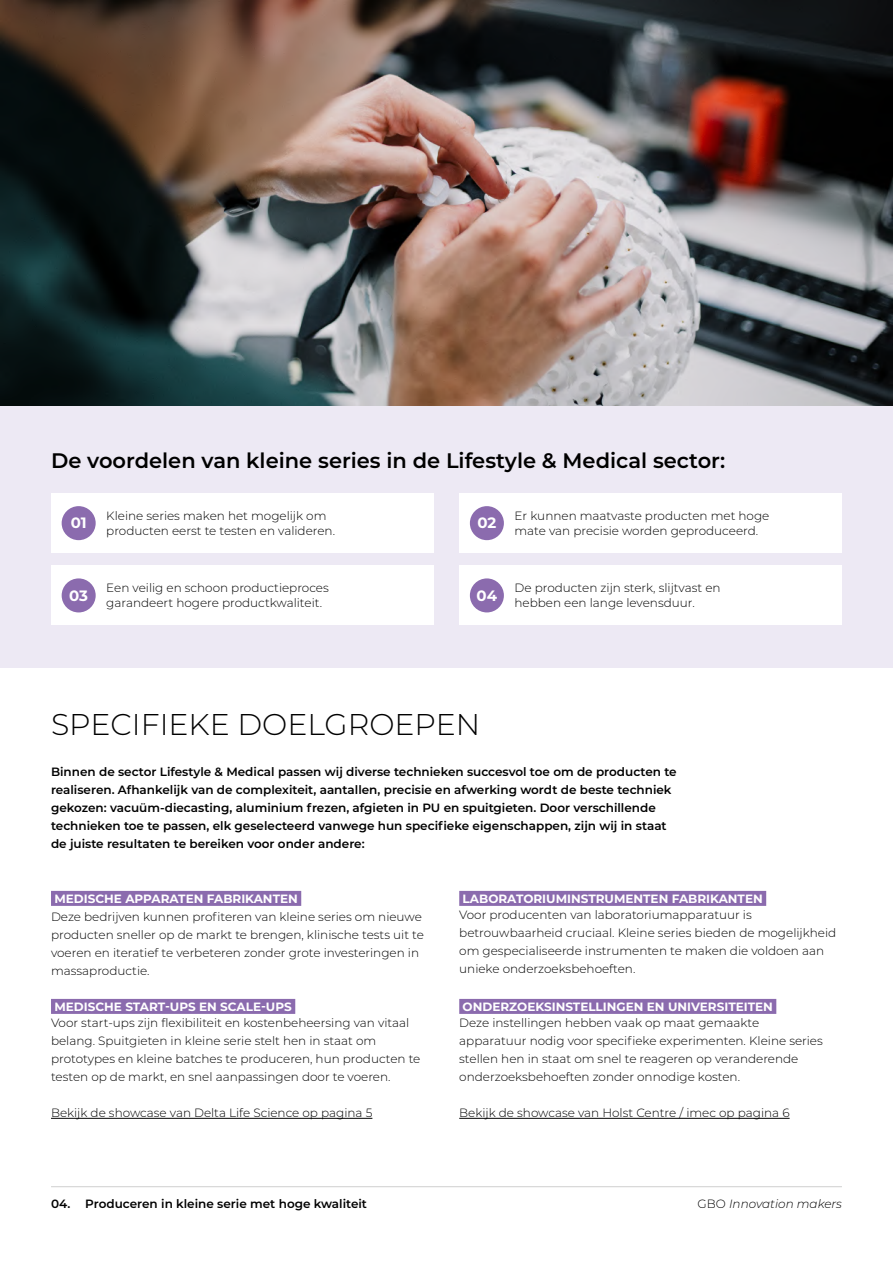
<style>
.page{position:relative;width:893px;height:1263px;background:#fff}
.page>*{position:absolute;margin:0;border:0;box-sizing:border-box;transform-origin:0 0}
.t1{font:300 30px "Montserrat";color:#000}
.t2{font:600 21px "Montserrat";color:#000}
.t3{font:700 15px "Montserrat";letter-spacing:-.005em;color:#fff}
.t4{font:300 12px/18px "Montserrat";color:#000}
.t5{font:600 12px/18px "Montserrat";color:#000}
.t6{font:700 12px "Montserrat";color:#fff}
.t7{font:italic 300 12px "Montserrat";color:#000}
.s1{font-style:normal}
</style>
<div class="page">
<img style="left:0;top:0;width:893px;height:407px">
<div style="left:0;top:407px;width:893px;height:261px;background:#ede9f4"></div>
<div style="left:459px;top:493px;width:383px;height:60px;background:#fff"></div>
<div style="left:459px;top:566px;width:383px;height:59px;background:#fff"></div>
<div style="left:51px;top:493px;width:383px;height:60px;background:#fff"></div>
<div style="left:51px;top:566px;width:383px;height:59px;background:#fff"></div>
<div style="left:470px;top:506px;width:34px;height:34px;background:#8b6bae;border-radius:50%"></div>
<div style="left:470px;top:578px;width:34px;height:34px;background:#8b6bae;border-radius:50%"></div>
<div style="left:62px;top:506px;width:34px;height:34px;background:#8b6bae;border-radius:50%"></div>
<div style="left:62px;top:578px;width:34px;height:34px;background:#8b6bae;border-radius:50%"></div>
<div style="left:51px;top:891px;width:250px;height:15px;background:#8b6bae"></div>
<div style="left:51px;top:999px;width:244px;height:15px;background:#8b6bae"></div>
<hr style="left:51px;top:1118px;width:321px;height:1px;background:#000">
<div style="left:459px;top:891px;width:307px;height:15px;background:#8b6bae"></div>
<div style="left:459px;top:999px;width:317px;height:15px;background:#8b6bae"></div>
<hr style="left:459px;top:1118px;width:331px;height:1px;background:#000">
<hr style="left:51px;top:1186px;width:791px;height:1px;background:#cfd0d0">
<h2 class="t2" style="left:51px;top:445px;width:676px">De voordelen van kleine series in de Lifestyle &amp; Medical sector:</h2>
<p class="t4" style="left:514px;top:508px;width:256px;line-height:15px">Er kunnen maatvaste producten met hoge mate van precisie worden geproduceerd.</p>
<p class="t4" style="left:106px;top:508px;width:230px;line-height:15px">Kleine series maken het mogelijk om producten eerst te testen en valideren.</p>
<p class="t3" style="left:71px;top:512px;width:17px">01</p>
<p class="t3" style="left:477px;top:512px;width:20px">02</p>
<p class="t3" style="left:69px;top:585px;width:20px">03</p>
<p class="t4" style="left:106px;top:580px;width:224px;line-height:15px">Een veilig en schoon productieproces garandeert hogere productkwaliteit.</p>
<p class="t3" style="left:477px;top:585px;width:22px">04</p>
<p class="t4" style="left:514px;top:580px;width:208px;line-height:15px">De producten zijn sterk, slijtvast en hebben een lange levensduur.</p>
<h1 class="t1" style="left:51px;top:704px;width:431px">SPECIFIEKE DOELGROEPEN</h1>
<p class="t5" style="left:51px;top:763px;width:627px">Binnen de sector Lifestyle &amp; Medical passen wij diverse technieken succesvol toe om de producten te realiseren. Afhankelijk van de complexiteit, aantallen, precisie en afwerking wordt de beste techniek gekozen: vacuüm-diecasting, aluminium frezen, afgieten in PU en spuitgieten. Door verschillende technieken toe te passen, elk geselecteerd vanwege hun specifieke eigenschappen, zijn wij in staat de juiste resultaten te bereiken voor onder andere:</p>
<p class="t6" style="left:54px;top:890px;width:245px">MEDISCHE APPARATEN FABRIKANTEN</p>
<p class="t4" style="left:51px;top:907px;width:374px">Deze bedrijven kunnen profiteren van kleine series om nieuwe producten sneller op de markt te brengen, klinische tests uit te voeren en iteratief te verbeteren zonder grote investeringen in massaproductie.</p>
<p class="t6" style="left:54px;top:998px;width:239px">MEDISCHE START-UPS EN SCALE-UPS</p>
<p class="t4" style="left:51px;top:1013px;width:371px">Voor start-ups zijn flexibiliteit en kostenbeheersing van vitaal belang. Spuitgieten in kleine serie stelt hen in staat om prototypes en kleine batches te produceren, hun producten te testen op de markt, en snel aanpassingen door te voeren.</p>
<p class="t4" style="left:51px;top:1103px;width:323px">Bekijk de showcase van Delta Life Science op pagina 5</p>
<p class="t6" style="left:463px;top:890px;width:302px">LABORATORIUMINSTRUMENTEN FABRIKANTEN</p>
<p class="t4" style="left:459px;top:905px;width:379px">Voor producenten van laboratoriumapparatuur is betrouwbaarheid cruciaal. Kleine series bieden de mogelijkheid om gespecialiseerde instrumenten te maken die voldoen aan unieke onderzoeksbehoeften.</p>
<p class="t6" style="left:463px;top:998px;width:312px">ONDERZOEKSINSTELLINGEN EN UNIVERSITEITEN</p>
<p class="t4" style="left:459px;top:1013px;width:365px">Deze instellingen hebben vaak op maat gemaakte apparatuur nodig voor specifieke experimenten. Kleine series stellen hen in staat om snel te reageren op veranderende onderzoeksbehoeften zonder onnodige kosten.</p>
<p class="t4" style="left:459px;top:1103px;width:332px">Bekijk de showcase van Holst Centre / imec op pagina 6</p>
<p class="t5" style="left:51px;top:1194px;width:318px">04. Produceren in kleine serie met hoge kwaliteit</p>
<p class="t7" style="left:698px;top:1196px;width:146px"><span class="s1">GBO</span> Innovation makers</p>
</div>
